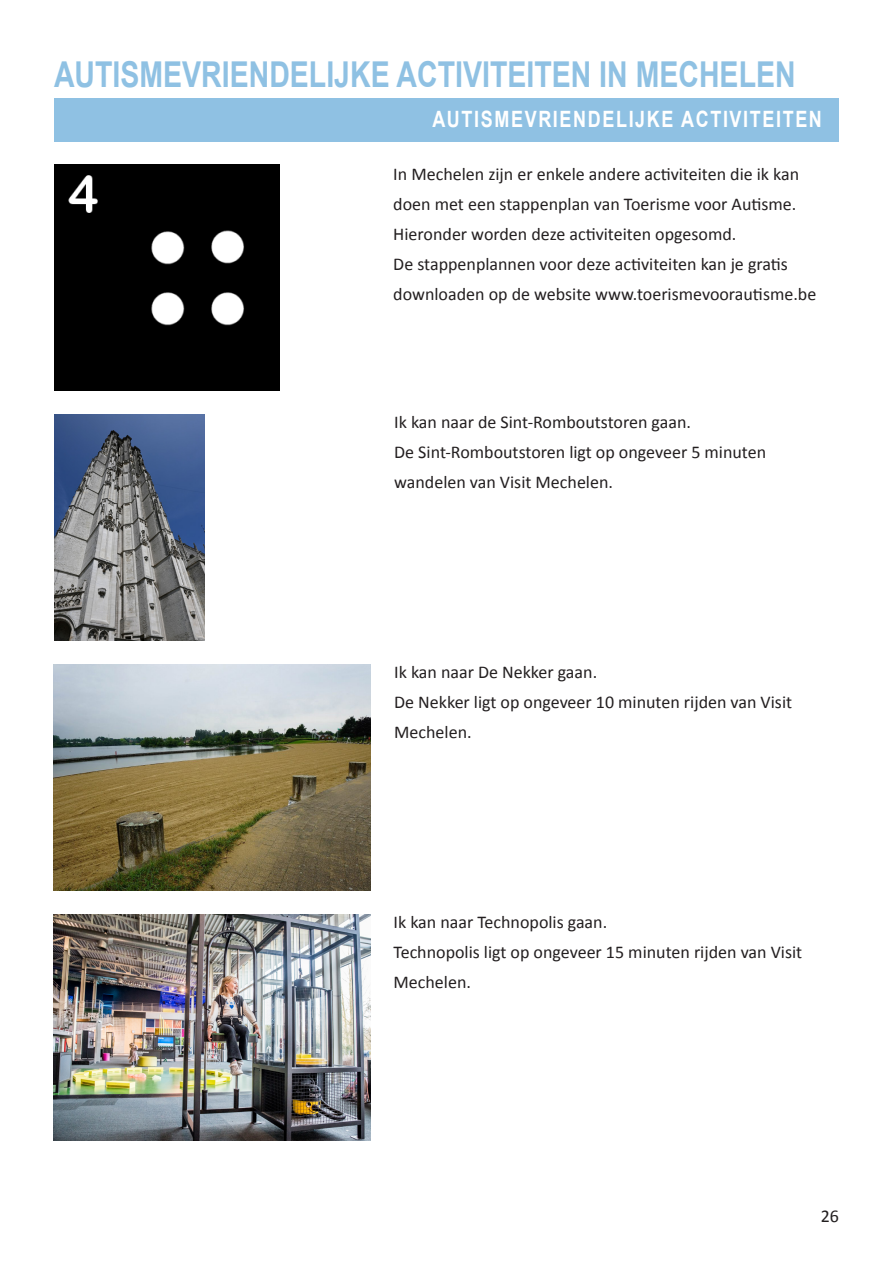
<style>
.page{position:relative;width:893px;height:1263px;background:#fff}
.page>*{position:absolute;margin:0;border:0;box-sizing:border-box;transform-origin:0 0}
.t1{font:700 35.7px "Arial";color:#8fc1e3;scale:.8 1}
.t2{font:700 22.5px "Arial";letter-spacing:.09em;color:#fff;scale:.8 1}
.t3{font:18px/30px "Calibri";color:#231f20}
</style>
<div class="page">
<img style="left:53px;top:664px;width:318px;height:226px">
<img style="left:54px;top:414px;width:151px;height:226px">
<img style="left:53px;top:914px;width:318px;height:226px">
<img style="left:54px;top:164px;width:226px;height:226px">
<div style="left:54px;top:99px;width:785px;height:43px;background:#8fc1e3"></div>
<p class="t1" style="left:54px;top:51px;width:928px">AUTISMEVRIENDELIJKE ACTIVITEITEN IN MECHELEN</p>
<p class="t2" style="left:432px;top:104px;width:488px">AUTISMEVRIENDELIJKE ACTIVITEITEN</p>
<p class="t3" style="left:393px;top:158px;width:407px">In Mechelen zijn er enkele andere activiteiten die ik kan doen met een stappenplan van Toerisme voor Autisme.</p>
<p class="t3" style="left:393px;top:218px;width:345px">Hieronder worden deze activiteiten opgesomd.</p>
<p class="t3" style="left:393px;top:248px;width:396px">De stappenplannen voor deze activiteiten kan je gratis</p>
<p class="t3" style="left:393px;top:278px;width:424px">downloaden op de website www.toerismevoorautisme.be</p>
<p class="t3" style="left:394px;top:406px;width:298px">Ik kan naar de Sint-Romboutstoren gaan.</p>
<p class="t3" style="left:394px;top:436px;width:373px">De Sint-Romboutstoren ligt op ongeveer 5 minuten wandelen van Visit Mechelen.</p>
<p class="t3" style="left:394px;top:656px;width:204px">Ik kan naar De Nekker gaan.</p>
<p class="t3" style="left:394px;top:686px;width:399px">De Nekker ligt op ongeveer 10 minuten rijden van Visit<br>Mechelen.</p>
<p class="t3" style="left:394px;top:906px;width:215px">Ik kan naar Technopolis gaan.</p>
<p class="t3" style="left:394px;top:936px;width:410px">Technopolis ligt op ongeveer 15 minuten rijden van Visit<br>Mechelen.</p>
<p class="t3" style="left:821px;top:1201px;width:20px">26</p>
</div>
